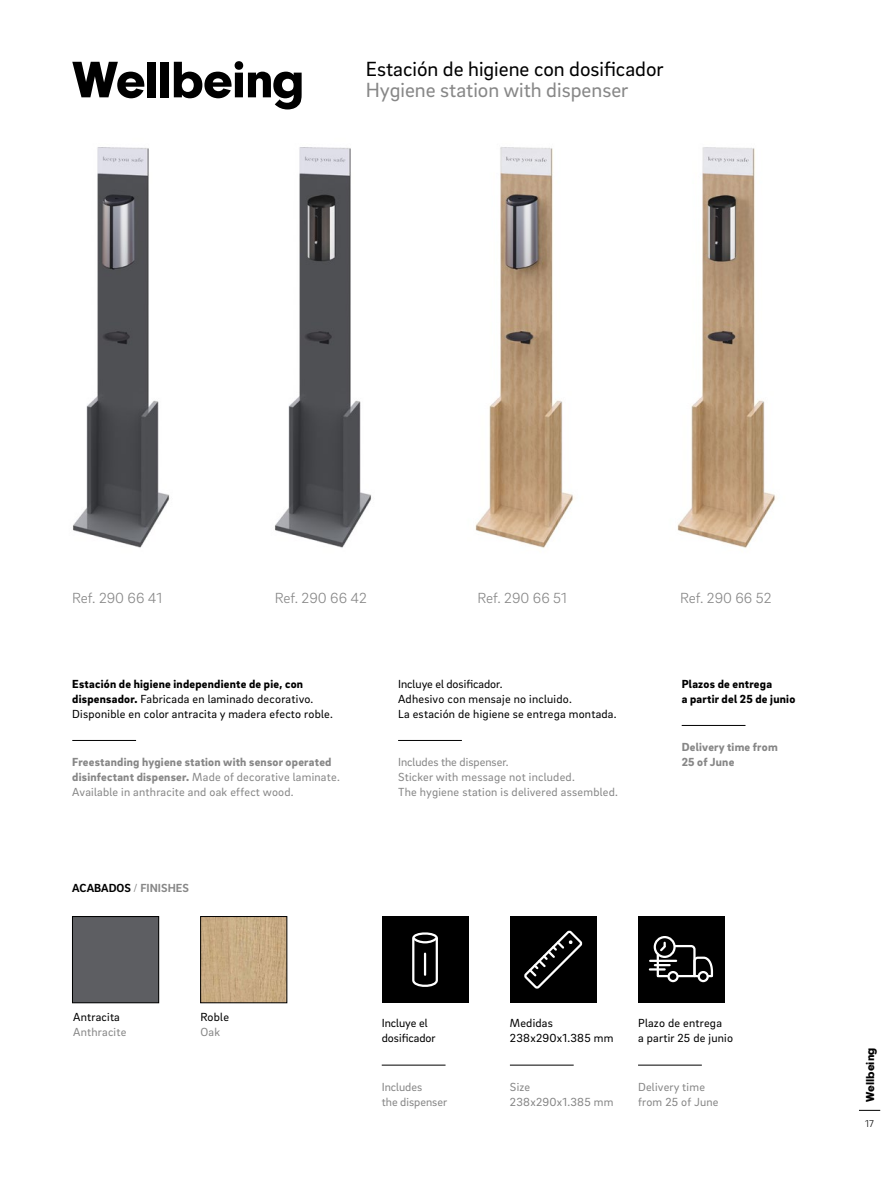
<style>
.page{position:relative;width:893px;height:1191px;background:#fff}
.page>*{position:absolute;margin:0;border:0;box-sizing:border-box;transform-origin:0 0}
.t1{font:53.4px "Neuzeit Gro T Blac";letter-spacing:-.02em;color:#000}
.t2{font:21px "Brix Sans";color:#000}
.t3{font:21px "Brix Sans";color:#878787}
.t4{font:300 15px "Brix Sans";color:#878787}
.t5{font:12px/15px "Brix Sans";letter-spacing:.02em;color:#000}
.t6{font:900 12px/15px "Brix Sans";letter-spacing:.02em;color:#878787}
.t7{font:12px/15px "Brix Sans";letter-spacing:.02em;color:#878787}
.t8{font:900 12px/15px "Brix Sans";letter-spacing:.02em;color:#000}
.t9{font:12px/15px "Brix Sans";color:#000}
.t10{font:12px/15px "Brix Sans";color:#878787}
.t11{font:700 12px "Brix Sans";color:#000}
.t12{font:12px "Neuzeit Gro T Blac";color:#000}
.t13{font:300 10.05px "Brix Sans";color:#000}
.s1{font-weight:900}
.s2{font-weight:400}
.s3{font-weight:300;color:#878787}
.s4{color:#878787}
</style>
<div class="page">
<svg style="left:859px;top:1110px;width:21px;height:1px"></svg>
<img style="left:73px;top:147px;width:96px;height:401px">
<img style="left:275px;top:147px;width:96px;height:401px">
<img style="left:677px;top:147px;width:99px;height:401px">
<img style="left:475px;top:147px;width:99px;height:401px">
<hr style="left:72px;top:740px;width:64px;height:1px;background:#000">
<hr style="left:398px;top:740px;width:64px;height:1px;background:#000">
<hr style="left:682px;top:725px;width:63px;height:1px;background:#000">
<hr style="left:638px;top:1064px;width:64px;height:1px;background:#000">
<hr style="left:510px;top:1064px;width:64px;height:1px;background:#000">
<img style="left:202px;top:918px;width:83px;height:83px">
<div style="left:200px;top:916px;width:87px;height:87px;border:1px solid #000"></div>
<div style="left:74px;top:918px;width:83px;height:83px;background:#5d5e62"></div>
<div style="left:72px;top:916px;width:87px;height:87px;border:1px solid #000"></div>
<div style="left:510px;top:916px;width:86px;height:87px;background:#000"></div>
<svg style="left:524px;top:930px;width:59px;height:59px"></svg>
<div style="left:638px;top:916px;width:87px;height:87px;background:#000"></div>
<div style="left:698px;top:971px;width:11px;height:11px;border:2px solid #fff;border-radius:50%"></div>
<div style="left:667px;top:971px;width:12px;height:11px;border:2px solid #fff;border-radius:50%"></div>
<div style="left:654px;top:936px;width:22px;height:22px;border:2px solid #fff;border-radius:50%"></div>
<svg style="left:650px;top:942px;width:64px;height:36px"></svg>
<div style="left:382px;top:916px;width:86px;height:87px;background:#000"></div>
<svg style="left:412px;top:932px;width:26px;height:55px"></svg>
<hr style="left:424px;top:953px;width:2px;height:21px;background:#fff">
<hr style="left:382px;top:1064px;width:63px;height:1px;background:#000">
<h1 class="t1" style="left:72px;top:49px;width:234px">Wellbeing</h1>
<h2 class="t2" style="left:366px;top:56px;width:299px">Estación de higiene con dosificador</h2>
<h2 class="t3" style="left:366px;top:77px;width:264px">Hygiene station with dispenser</h2>
<p class="t4" style="left:72px;top:588px;width:91px">Ref. 290 66 41</p>
<p class="t4" style="left:275px;top:588px;width:94px">Ref. 290 66 42</p>
<p class="t4" style="left:478px;top:588px;width:91px">Ref. 290 66 51</p>
<p class="t4" style="left:680px;top:588px;width:93px">Ref. 290 66 52</p>
<p class="t5" style="left:72px;top:675px;width:262px"><span class="s1">Estación de higiene independiente de pie, con dispensador.</span> Fabricada en laminado decorativo.<br>Disponible en color antracita y madera efecto roble.</p>
<p class="t6" style="left:72px;top:754px;width:269px">Freestanding hygiene station with sensor operated disinfectant dispenser. <span class="s2">Made of decorative laminate.<br>Available in anthracite and oak effect wood.</span></p>
<p class="t11" style="left:72px;top:880px;width:118px">ACABADOS <span class="s3">/</span> <span class="s4">FINISHES</span></p>
<p class="t5" style="left:398px;top:675px;width:220px">Incluye el dosificador.<br>Adhesivo con mensaje no incluido.<br>La estación de higiene se entrega montada.</p>
<p class="t7" style="left:398px;top:754px;width:221px">Includes the dispenser.<br>Sticker with message not included.<br>The hygiene station is delivered assembled.</p>
<p class="t8" style="left:682px;top:675px;width:115px">Plazos de entrega<br>a partir del 25 de junio</p>
<p class="t6" style="left:682px;top:739px;width:98px">Delivery time from<br>25 of June</p>
<p class="t5" style="left:73px;top:1009px;width:48px">Antracita</p>
<p class="t7" style="left:73px;top:1024px;width:55px">Anthracite</p>
<p class="t5" style="left:200px;top:1009px;width:30px">Roble</p>
<p class="t7" style="left:200px;top:1024px;width:21px">Oak</p>
<p class="t9" style="left:382px;top:1015px;width:55px">Incluye el dosificador</p>
<p class="t10" style="left:382px;top:1079px;width:67px">Includes<br>the dispenser</p>
<p class="t5" style="left:510px;top:1015px;width:105px">Medidas<br>238x290x1.385 mm</p>
<p class="t7" style="left:510px;top:1079px;width:105px">Size<br>238x290x1.385 mm</p>
<p class="t5" style="left:638px;top:1015px;width:97px">Plazo de entrega<br>a partir 25 de junio</p>
<p class="t7" style="left:638px;top:1079px;width:82px">Delivery time from 25 of June</p>
<p class="t12" style="left:863px;top:1101px;width:56px;rotate:-90deg">Wellbeing</p>
<p class="t13" style="left:865px;top:1117px;width:10px">17</p>
</div>
